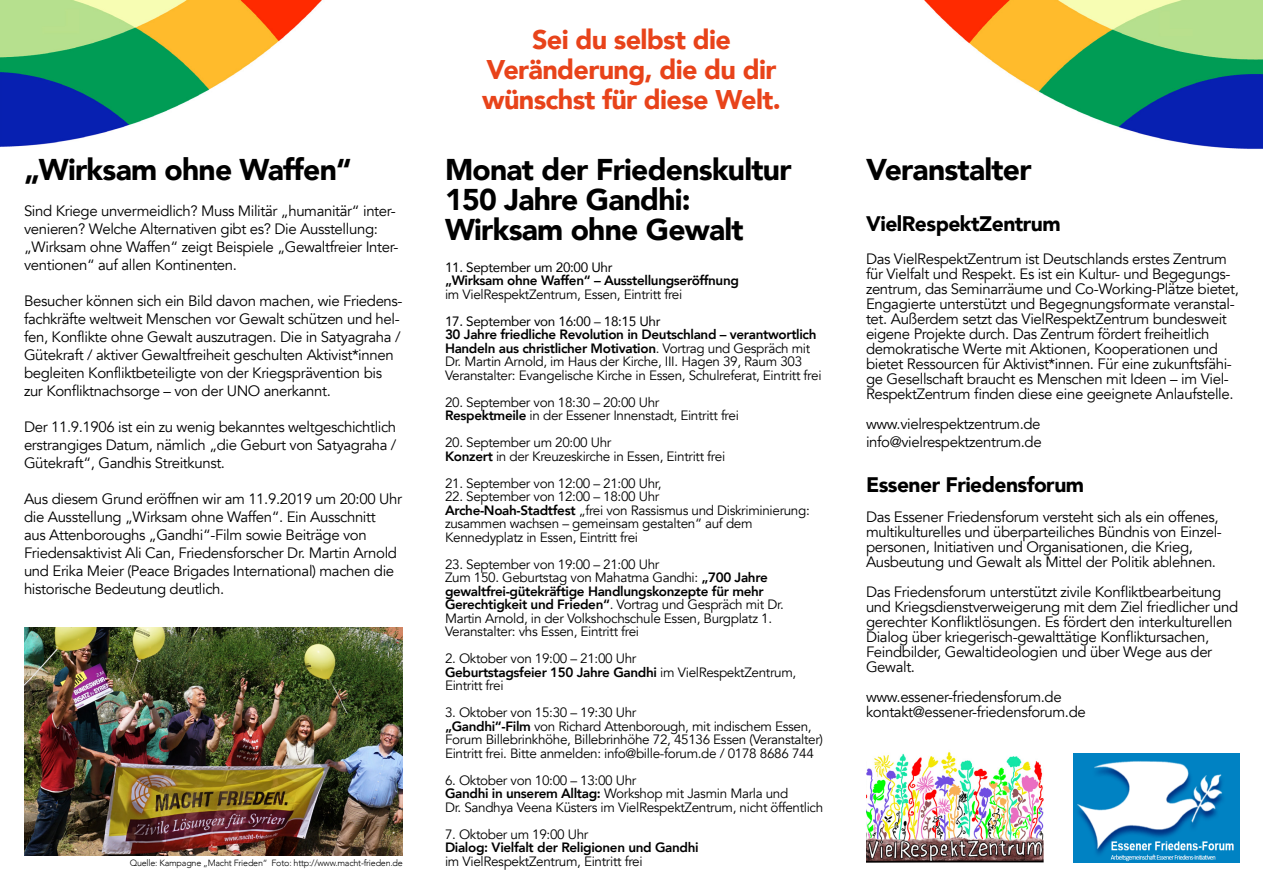
<style>
.page{position:relative;width:1263px;height:893px;background:#fff}
.page>*{position:absolute;margin:0;border:0;box-sizing:border-box;transform-origin:0 0}
.t1{font:900 30px/30px "Avenir";letter-spacing:-.025em;color:#000}
.t2{font:900 27px/30px "Avenir";letter-spacing:-.025em;color:#e8431a;text-align:center}
.t3{font:900 21px "Avenir";letter-spacing:-.025em;color:#000}
.t4{font:15px/15px "Avenir";letter-spacing:-.025em;color:#000}
.t5{font:13.5px/13.5px "Avenir";letter-spacing:-.025em;color:#000}
.t6{font:800 13.5px "Avenir";letter-spacing:-.025em;color:#000}
.t7{font:13.5px "Avenir";letter-spacing:-.025em;color:#000}
.t8{font:300 9px "Avenir";letter-spacing:-.025em;color:#000}
.s1{font-weight:800}
</style>
<div class="page">
<img style="left:24px;top:627px;width:379px;height:228px">
<img style="left:1073px;top:754px;width:166px;height:109px">
<img style="left:866px;top:752px;width:178px;height:110px">
<img style="left:0;top:0;width:322px;height:147px">
<img style="left:924px;top:0;width:339px;height:149px">
<h1 class="t1" style="left:24px;top:154px;width:329px">„Wirksam ohne Waffen“</h1>
<p class="t4" style="left:24px;top:202px;width:376px;line-height:18px">Sind Kriege unvermeidlich? Muss Militär „humanitär“ inter&shy;venieren? Welche Alternativen gibt es? Die Ausstellung: „Wirksam ohne Waffen“ zeigt Beispiele „Gewaltfreier Inter&shy;ventionen“ auf allen Kontinenten.</p>
<p class="t4" style="left:24px;top:292px;width:380px;line-height:18px">Besucher können sich ein Bild davon machen, wie Friedens&shy;fachkräfte weltweit Menschen vor Gewalt schützen und hel&shy;fen, Konflikte ohne Gewalt auszutragen. Die in Satyagraha / Gütekraft / aktiver Gewaltfreiheit geschulten Aktivist*innen begleiten Konfliktbeteiligte von der Kriegsprävention bis zur Konfliktnachsorge – von der UNO anerkannt.</p>
<p class="t4" style="left:24px;top:418px;width:374px;line-height:18px;text-align:justify">Der 11.9.1906 ist ein zu wenig bekanntes weltgeschichtlich erstrangiges Datum, nämlich „die Geburt von Satyagraha / Gütekraft“, Gandhis Streitkunst.</p>
<p class="t4" style="left:24px;top:490px;width:379px;line-height:18px">Aus diesem Grund eröffnen wir am 11.9.2019 um 20:00 Uhr die Ausstellung „Wirksam ohne Waffen“. Ein Ausschnitt<br>aus Attenboroughs „Gandhi“-Film sowie Beiträge von Friedensaktivist Ali Can, Friedensforscher Dr. Martin Arnold und Erika Meier (Peace Brigades International) machen die historische Bedeutung deutlich.</p>
<p class="t8" style="left:130px;top:857px;width:275px">Quelle: Kampagne „Macht Frieden“ Foto: http://www.macht-frieden.de</p>
<h2 class="t2" style="left:482px;top:24px;width:300px">Sei du selbst die<br>Veränderung, die du dir wünschst für diese Welt.</h2>
<h1 class="t1" style="left:445px;top:154px;width:348px">Monat der Friedenskultur<br>150 Jahre Gandhi:<br>Wirksam ohne Gewalt</h1>
<p class="t7" style="left:445px;top:256px;width:169px">11. September um 20:00 Uhr</p>
<p class="t6" style="left:445px;top:270px;width:295px">„Wirksam ohne Waffen“ – Ausstellungseröffnung</p>
<p class="t5" style="left:445px;top:287px;width:239px">im VielRespektZentrum, Essen, Eintritt frei</p>
<p class="t7" style="left:445px;top:310px;width:217px">17. September von 16:00 – 18:15 Uhr</p>
<p class="t5" style="left:445px;top:328px;width:378px"><span class="s1">30 Jahre friedliche Revolution in Deutschland – verantwortlich Handeln aus christlicher Motivation</span>. Vortrag und Gespräch mit Dr. Martin Arnold, im Haus der Kirche, III. Hagen 39, Raum 303<br>Veranstalter: Evangelische Kirche in Essen, Schulreferat, Eintritt frei</p>
<p class="t5" style="left:445px;top:395px;width:295px">20. September von 18:30 – 20:00 Uhr<br><span class="s1">Respektmeile</span> in der Essener Innenstadt, Eintritt frei</p>
<p class="t5" style="left:445px;top:436px;width:282px">20. September um 20:00 Uhr<br><span class="s1">Konzert</span> in der Kreuzeskirche in Essen, Eintritt frei</p>
<p class="t5" style="left:445px;top:476px;width:218px">21. September von 12:00 – 21:00 Uhr,</p>
<p class="t5" style="left:445px;top:490px;width:366px">22. September von 12:00 – 18:00 Uhr<br><span class="s1">Arche-Noah-Stadtfest</span> „frei von Rassismus und Diskriminierung: zusammen wachsen – gemeinsam gestalten“ auf dem Kennedyplatz in Essen, Eintritt frei</p>
<p class="t5" style="left:445px;top:557px;width:340px">23. September von 19:00 – 21:00 Uhr<br>Zum 150. Geburtstag von Mahatma Gandhi: <span class="s1">„700 Jahre gewaltfrei-gütekräftige Handlungskonzepte für mehr Gerechtigkeit und Frieden“</span>. Vortrag und Gespräch mit Dr.<br>Martin Arnold, in der Volkshochschule Essen, Burgplatz 1.<br>Veranstalter: vhs Essen, Eintritt frei</p>
<p class="t5" style="left:445px;top:652px;width:353px">2. Oktober von 19:00 – 21:00 Uhr<br><span class="s1">Geburtstagsfeier 150 Jahre Gandhi</span> im VielRespektZentrum,<br>Eintritt frei</p>
<p class="t5" style="left:445px;top:706px;width:380px">3. Oktober von 15:30 – 19:30 Uhr<br><span class="s1">„Gandhi“-Film</span> von Richard Attenborough, mit indischem Essen, Forum Billebrinkhöhe, Billebrinhöhe 72, 45136 Essen (Veranstalter)<br>Eintritt frei. Bitte anmelden: info@bille-forum.de / 0178 8686 744</p>
<p class="t5" style="left:445px;top:773px;width:380px">6. Oktober von 10:00 – 13:00 Uhr<br><span class="s1">Gandhi in unserem Alltag:</span> Workshop mit Jasmin Marla und<br>Dr. Sandhya Veena Küsters im VielRespektZentrum, nicht öffentlich</p>
<p class="t5" style="left:445px;top:827px;width:145px">7. Oktober um 19:00 Uhr</p>
<p class="t6" style="left:445px;top:837px;width:255px">Dialog: Vielfalt der Religionen und Gandhi</p>
<p class="t5" style="left:445px;top:854px;width:199px">im VielRespektZentrum, Eintritt frei</p>
<h1 class="t1" style="left:866px;top:154px;width:167px">Veranstalter</h1>
<h3 class="t3" style="left:866px;top:205px;width:196px">VielRespektZentrum</h3>
<p class="t4" style="left:866px;top:251px;width:374px">Das VielRespektZentrum ist Deutschlands erstes Zentrum für Vielfalt und Respekt. Es ist ein Kultur- und Begegungs&shy;zentrum, das Seminarräume und Co-Working-Plätze bietet, Engagierte unterstützt und Begegnungsformate veranstal&shy;tet. Außerdem setzt das VielRespektZentrum bundesweit eigene Projekte durch. Das Zentrum fördert freiheitlich demokratische Werte mit Aktionen, Kooperationen und bietet Ressourcen für Aktivist*innen. Für eine zukunftsfähi&shy;ge Gesellschaft braucht es Menschen mit Ideen – im Viel-RespektZentrum finden diese eine geeignete Anlaufstelle.</p>
<p class="t4" style="left:866px;top:415px;width:177px;line-height:18px">www.vielrespektzentrum.de info@vielrespektzentrum.de</p>
<h3 class="t3" style="left:866px;top:466px;width:220px">Essener Friedensforum</h3>
<p class="t4" style="left:866px;top:509px;width:357px">Das Essener Friedensforum versteht sich als ein offenes, multikulturelles und überparteiliches Bündnis von Einzel&shy;personen, Initiativen und Organisationen, die Krieg, Ausbeutung und Gewalt als Mittel der Politik ablehnen.</p>
<p class="t4" style="left:866px;top:584px;width:374px">Das Friedensforum unterstützt zivile Konfliktbearbeitung und Kriegsdienstverweigerung mit dem Ziel friedlicher und gerechter Konfliktlösungen. Es fördert den interkulturellen Dialog über kriegerisch-gewalttätige Konfliktursachen, Feindbilder, Gewaltideologien und über Wege aus der Gewalt.</p>
<p class="t4" style="left:866px;top:689px;width:221px">www.essener-friedensforum.de kontakt@essener-friedensforum.de</p>
</div>
